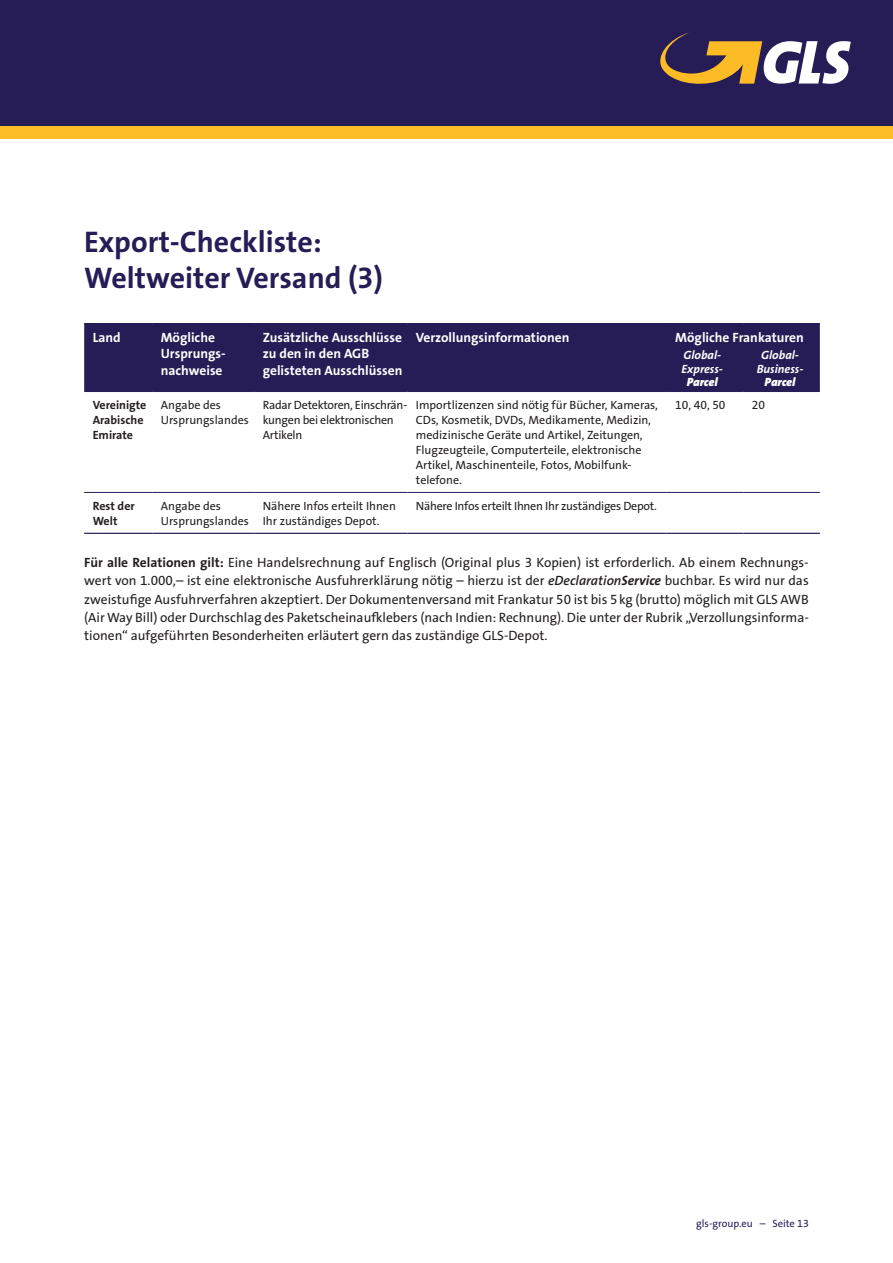
<style>
.page{position:relative;width:893px;height:1263px;background:#fff}
.page>*{position:absolute;margin:0;border:0;box-sizing:border-box;transform-origin:0 0}
.t1{font:700 30px/36px "The Sans GLS";color:#261d56}
.t2{font:13.5px/18.3px "The Sans GLS";color:#231f20;text-align:justify}
.t3{font:700 13.5px/16.5px "The Sans GLS";color:#fff}
.t4{font:12px/15px "The Sans GLS";color:#231f20}
.t5{font:12px/15px "The Sans GLS";letter-spacing:-.02em;color:#231f20}
.t6{font:700 12px/15px "The Sans GLS";color:#231f20}
.t7{font:italic 700 12px/13.5px "The Sans GLS";color:#fff}
.t8{font:italic 900 12px "The Sans GLS";color:#fff}
.t9{font:10.5px "The Sans GLS";color:#261d56}
.s1{font-weight:700}
.s2{font-weight:600;font-style:italic}
.s3{font-weight:700;font-style:italic}
</style>
<div class="page">
<div style="left:0;top:0;width:893px;height:126px;background:#261d56"></div>
<div style="left:0;top:126px;width:893px;height:13px;background:#fdbd26"></div>
<svg style="left:660px;top:33px;width:191px;height:51px"></svg>
<div style="left:84px;top:324px;width:736px;height:67px;background:#261d56"></div>
<hr style="left:84px;top:323px;width:68px;height:1px;background:#261d56">
<hr style="left:152px;top:323px;width:102px;height:1px;background:#261d56">
<hr style="left:254px;top:323px;width:153px;height:1px;background:#261d56">
<hr style="left:407px;top:323px;width:260px;height:1px;background:#261d56">
<hr style="left:667px;top:323px;width:76px;height:1px;background:#261d56">
<hr style="left:743px;top:323px;width:77px;height:1px;background:#261d56">
<hr style="left:84px;top:391px;width:68px;height:1px;background:#261d56">
<hr style="left:152px;top:391px;width:102px;height:1px;background:#261d56">
<hr style="left:254px;top:391px;width:153px;height:1px;background:#261d56">
<hr style="left:407px;top:391px;width:260px;height:1px;background:#261d56">
<hr style="left:667px;top:391px;width:76px;height:1px;background:#261d56">
<hr style="left:743px;top:391px;width:77px;height:1px;background:#261d56">
<hr style="left:84px;top:492px;width:68px;height:1px;background:#261d56">
<hr style="left:84px;top:533px;width:68px;height:1px;background:#261d56">
<hr style="left:152px;top:492px;width:102px;height:1px;background:#261d56">
<hr style="left:152px;top:533px;width:102px;height:1px;background:#261d56">
<hr style="left:254px;top:492px;width:153px;height:1px;background:#261d56">
<hr style="left:254px;top:533px;width:153px;height:1px;background:#261d56">
<hr style="left:407px;top:492px;width:260px;height:1px;background:#261d56">
<hr style="left:667px;top:492px;width:76px;height:1px;background:#261d56">
<hr style="left:743px;top:492px;width:77px;height:1px;background:#261d56">
<hr style="left:407px;top:533px;width:260px;height:1px;background:#261d56">
<hr style="left:667px;top:533px;width:76px;height:1px;background:#261d56">
<hr style="left:743px;top:533px;width:77px;height:1px;background:#261d56">
<h1 class="t1" style="left:84px;top:224px;width:300px">Export-Checkliste:<br>Weltweiter Versand (3)</h1>
<p class="t3" style="left:93px;top:329px;width:30px">Land</p>
<p class="t3" style="left:161px;top:329px;width:65px">Mögliche<br>Ursprungs&shy;nachweise</p>
<p class="t3" style="left:263px;top:329px;width:141px">Zusätzliche Ausschlüsse zu den in den AGB gelisteten Ausschlüssen</p>
<p class="t3" style="left:416px;top:329px;width:155px">Verzollungsinformationen</p>
<p class="t3" style="left:675px;top:329px;width:130px">Mögliche Frankaturen</p>
<p class="t6" style="left:93px;top:397px;width:55px">Vereinigte<br>Arabische<br>Emirate</p>
<p class="t4" style="left:161px;top:397px;width:90px">Angabe des<br>Ursprungslandes</p>
<p class="t5" style="left:263px;top:397px;width:146px">Radar Detektoren, Einschrän&shy;kungen bei elektronischen<br>Artikeln</p>
<p class="t4" style="left:416px;top:397px;width:244px">Importlizenzen sind nötig für Bücher, Kameras, CDs, Kosmetik, DVDs, Medikamente, Medizin, medizinische Geräte und Artikel, Zeitungen, Flugzeugteile, Computerteile, elektronische Artikel, Maschinenteile, Fotos, Mobilfunk&shy;telefone.</p>
<p class="t4" style="left:675px;top:397px;width:52px">10, 40, 50</p>
<p class="t4" style="left:752px;top:397px;width:15px">20</p>
<p class="t6" style="left:93px;top:498px;width:44px">Rest der<br>Welt</p>
<p class="t4" style="left:161px;top:498px;width:90px">Angabe des<br>Ursprungslandes</p>
<p class="t4" style="left:263px;top:498px;width:135px">Nähere Infos erteilt Ihnen<br>Ihr zuständiges Depot.</p>
<p class="t5" style="left:416px;top:498px;width:243px">Nähere Infos erteilt Ihnen Ihr zuständiges Depot.</p>
<p class="t7" style="left:682px;top:348px;width:43px">Global-<br>Express-</p>
<p class="t8" style="left:687px;top:374px;width:32px">Parcel</p>
<p class="t7" style="left:757px;top:348px;width:48px;text-align:center">Global-<br>Business-</p>
<p class="t8" style="left:765px;top:374px;width:32px">Parcel</p>
<p class="t2" style="left:84px;top:553px;width:726px"><span class="s1">Für alle Relationen gilt:</span> Eine Handelsrechnung auf Englisch (Original plus 3 Kopien) ist erforderlich. Ab einem Rechnungs&shy;wert von 1.000,– ist eine elektronische Ausfuhrerklärung nötig – hierzu ist der <span class="s2">eDeclaration</span><span class="s3">Service</span> buchbar. Es wird nur das zweistufige Ausfuhrverfahren akzeptiert. Der Dokumentenversand mit Frankatur 50 ist bis 5kg (brutto) möglich mit GLS AWB (Air Way Bill) oder Durchschlag des Paketscheinaufklebers (nach Indien: Rechnung). Die unter der Rubrik „Verzollungsinforma&shy;tionen“ aufgeführten Besonderheiten erläutert gern das zuständige GLS-Depot.</p>
<p class="t9" style="left:696px;top:1216px;width:114px">gls-group.eu – Seite 13</p>
</div>
